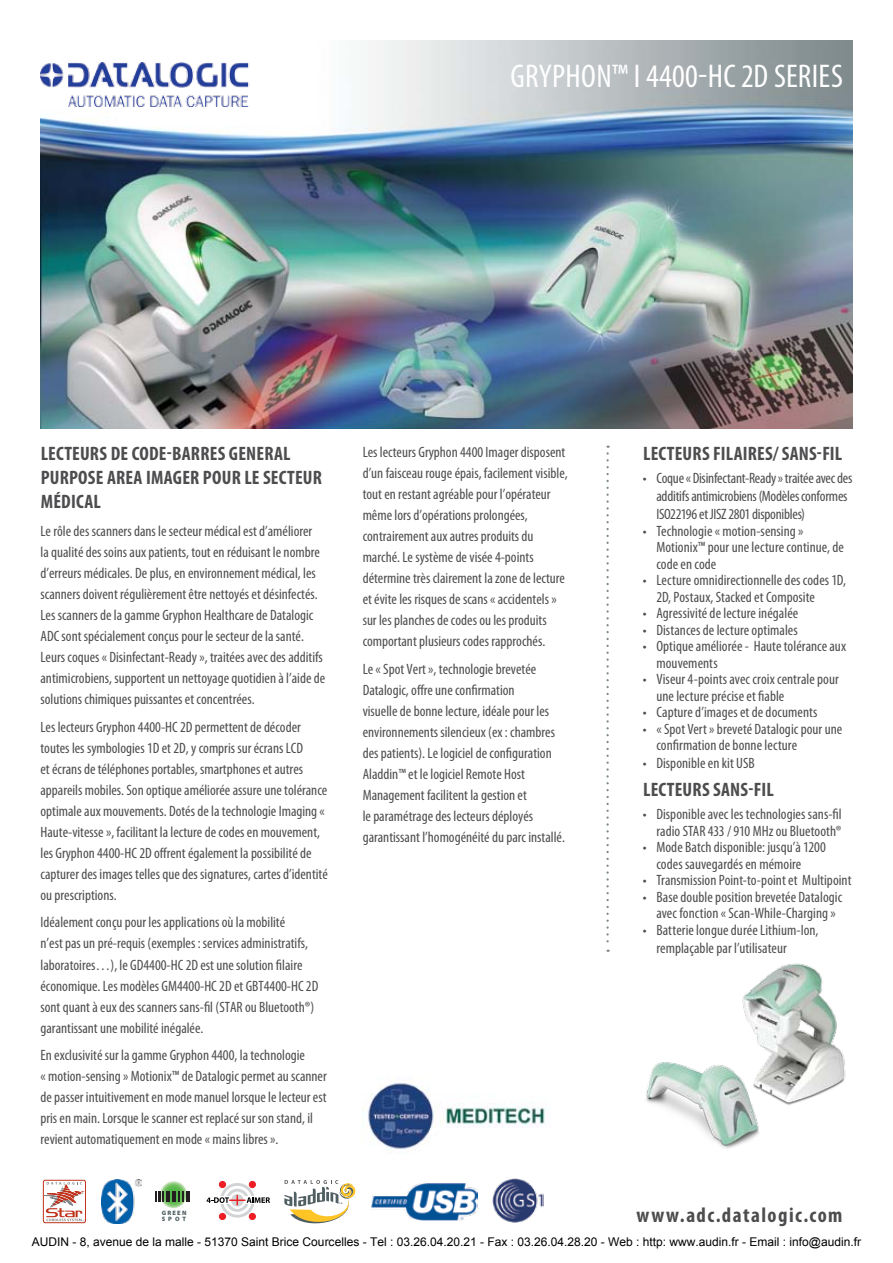
<style>
.page{position:relative;width:893px;height:1263px;background:#fff}
.page>*{position:absolute;margin:0;border:0;box-sizing:border-box;transform-origin:0 0}
.t1{font:condensed 33px "Myriad Pro";letter-spacing:.01em;color:#fff}
.t2{font:700 condensed 21px "Myriad Pro";letter-spacing:.07em;color:#4d4d4f}
.t3{font:700 condensed 19.5px/24px "Myriad Pro";letter-spacing:.01em;color:#4d4d4f}
.t4{font:condensed 15px/21px "Myriad Pro";color:#4d4d4f}
.t5{font:12px "Arial";color:#000}
.t6{font:900 6.3px/6.3px "Myriad Pro";letter-spacing:.2em;color:#505f62}
</style>
<div class="page">
<img style="left:40px;top:41px;width:812px;height:387px">
<img style="left:40px;top:63px;width:220px;height:43px">
<svg style="left:606px;top:446px;width:3px;height:506px"></svg>
<img style="left:362px;top:1080px;width:188px;height:74px">
<img style="left:646px;top:963px;width:200px;height:186px">
<img style="left:492px;top:1178px;width:51px;height:45px">
<svg style="left:284px;top:1180px;width:72px;height:44px"></svg>
<div style="left:43px;top:1180px;width:43px;height:43px;border:1px solid #bf311a;border-radius:2px"></div>
<svg style="left:42px;top:1182px;width:43px;height:39px"></svg>
<img style="left:102px;top:1180px;width:39px;height:43px">
<img style="left:371px;top:1183px;width:106px;height:38px">
<div style="left:219px;top:1213px;width:7px;height:7px;border:1px solid #ed1d24;border-radius:50%"></div>
<div style="left:249px;top:1213px;width:7px;height:7px;border:1px solid #ed1d24;border-radius:50%"></div>
<svg style="left:207px;top:1181px;width:63px;height:38px"></svg>
<svg style="left:159px;top:1180px;width:28px;height:28px"></svg>
<svg style="left:156px;top:1191px;width:7px;height:10px"></svg>
<hr style="left:166px;top:1191px;width:4px;height:10px;background:#231f20">
<hr style="left:172px;top:1191px;width:4px;height:10px;background:#231f20">
<svg style="left:179px;top:1191px;width:5px;height:10px"></svg>
<hr style="left:186px;top:1191px;width:4px;height:10px;background:#231f20">
<h1 class="t1" style="left:510px;top:56px;width:276px">grypho n™ i 4400-hc 2D series</h1>
<h3 class="t3" style="left:41px;top:441px;width:283px">LECTEURS DE CODE-BARRES GENERAL<br>PURPOSE AREA IMAGER POUR LE SECTEUR<br>MÉDICAL</h3>
<p class="t4" style="left:40px;top:520px;width:286px">Le rôle des scanners dans le secteur médical est d’améliorer<br>la qualité des soins aux patients, tout en réduisant le nombre d’erreurs médicales. De plus, en environnement médical, les scanners doivent régulièrement être nettoyés et désinfectés.<br>Les scanners de la gamme Gryphon Healthcare de Datalogic ADC sont spécialement conçus pour le secteur de la santé.<br>Leurs coques « Disinfectant-Ready », traitées avec des additifs antimicrobiens, supportent un nettoyage quotidien à l’aide de solutions chimiques puissantes et concentrées.</p>
<p class="t4" style="left:40px;top:716px;width:289px">Les lecteurs Gryphon 4400-HC 2D permettent de décoder toutes les symbologies 1D et 2D, y compris sur écrans LCD<br>et écrans de téléphones portables, smartphones et autres appareils mobiles. Son optique améliorée assure une tolérance optimale aux mouvements. Dotés de la technologie Imaging « Haute-vitesse », facilitant la lecture de codes en mouvement, les Gryphon 4400-HC 2D offrent également la possibilité de capturer des images telles que des signatures, cartes d’identité ou prescriptions.</p>
<p class="t4" style="left:40px;top:912px;width:279px">Idéalement conçu pour les applications où la mobilité<br>n’est pas un pré-requis (exemples : services administratifs, laboratoires…), le GD4400-HC 2D est une solution filaire économique. Les modèles GM4400-HC 2D et GBT4400-HC 2D sont quant à eux des scanners sans-fil (STAR ou Bluetooth®) garantissant une mobilité inégalée.</p>
<p class="t4" style="left:40px;top:1044px;width:288px">En exclusivité sur la gamme Gryphon 4400, la technologie<br>« motion-sensing » Motionix™ de Datalogic permet au scanner de passer intuitivement en mode manuel lorsque le lecteur est pris en main. Lorsque le scanner est replacé sur son stand, il revient automatiquement en mode « mains libres ».</p>
<p class="t4" style="left:363px;top:441px;width:206px">Les lecteurs Gryphon 4400 Imager disposent d’un faisceau rouge épais, facilement visible, tout en restant agréable pour l’opérateur même lors d’opérations prolongées, contrairement aux autres produits du marché. Le système de visée 4-points détermine très clairement la zone de lecture et évite les risques de scans « accidentels » sur les planches de codes ou les produits comportant plusieurs codes rapprochés.</p>
<p class="t4" style="left:363px;top:658px;width:204px">Le « Spot Vert », technologie brevetée Datalogic, offre une confirmation<br>visuelle de bonne lecture, idéale pour les environnements silencieux (ex : chambres des patients). Le logiciel de configuration Aladdin™ et le logiciel Remote Host Management facilitent la gestion et<br>le paramétrage des lecteurs déployés garantissant l’homogénéité du parc installé.</p>
<h3 class="t3" style="left:643px;top:441px;width:194px">LECTEURS FILAIRES/ SANS-FIL</h3>
<p class="t4" style="left:656px;top:469px;width:197px;line-height:18px;text-indent:-14px">• Coque « Disinfectant-Ready » traitée avec des additifs antimicrobiens (Modèles conformes<br>ISO22196 et JISZ 2801 disponibles)</p>
<p class="t4" style="left:656px;top:522px;width:189px;line-height:16.5px;text-indent:-14px">• Technologie « motion-sensing »<br>Motionix™ pour une lecture continue, de code en code</p>
<p class="t4" style="left:656px;top:572px;width:191px;line-height:16.5px;text-indent:-14px">• Lecture omnidirectionnelle des codes 1D,<br>2D, Postaux, Stacked et Composite</p>
<p class="t4" style="left:643px;top:603px;width:157px">• Agressivité de lecture inégalée</p>
<p class="t4" style="left:643px;top:619px;width:156px">• Distances de lecture optimales</p>
<p class="t4" style="left:656px;top:638px;width:191px;line-height:16.5px;text-indent:-14px">• Optique améliorée - Haute tolérance aux mouvements</p>
<p class="t4" style="left:656px;top:671px;width:184px;line-height:16.5px;text-indent:-14px">• Viseur 4-points avec croix centrale pour une lecture précise et fiable</p>
<p class="t4" style="left:643px;top:702px;width:176px">• Capture d’images et de documents</p>
<p class="t4" style="left:656px;top:720px;width:187px;line-height:16.5px;text-indent:-14px">• « Spot Vert » breveté Datalogic pour une confirmation de bonne lecture</p>
<p class="t4" style="left:643px;top:753px;width:113px">• Disponible en kit USB</p>
<h3 class="t3" style="left:643px;top:777px;width:125px">LECTEURS SANS-FIL</h3>
<p class="t4" style="left:643px;top:806px;width:200px;line-height:16.5px;text-align:right">• Disponible avec les technologies sans-fil radio STAR 433 / 910 MHz ou Bluetooth®</p>
<p class="t4" style="left:656px;top:839px;width:171px;line-height:16.5px;text-indent:-14px">• Mode Batch disponible: jusqu’à 1200 codes sauvegardés en mémoire</p>
<p class="t4" style="left:643px;top:870px;width:210px">• Transmission Point-to-point et Multipoint</p>
<p class="t4" style="left:643px;top:888px;width:201px;line-height:16.5px;text-align:center">• Base double position brevetée Datalogic avec fonction « Scan-While-Charging »</p>
<p class="t4" style="left:656px;top:921px;width:164px;line-height:18px;text-indent:-14px">• Batterie longue durée Lithium-Ion, remplaçable par l’utilisateur</p>
<h2 class="t2" style="left:636px;top:1201px;width:208px">WWW.ADC.DATALOGIC.COM</h2>
<p class="t6" style="left:162px;top:1209px;width:26px">GREEN<br>SPOT</p>
<p class="t5" style="left:32px;top:1234px;width:831px">AUDIN - 8, avenue de la malle - 51370 Saint Brice Courcelles - Tel : 03.26.04.20.21 - Fax : 03.26.04.28.20 - Web : http: www.audin.fr - Email : info@audin.fr</p>
</div>
